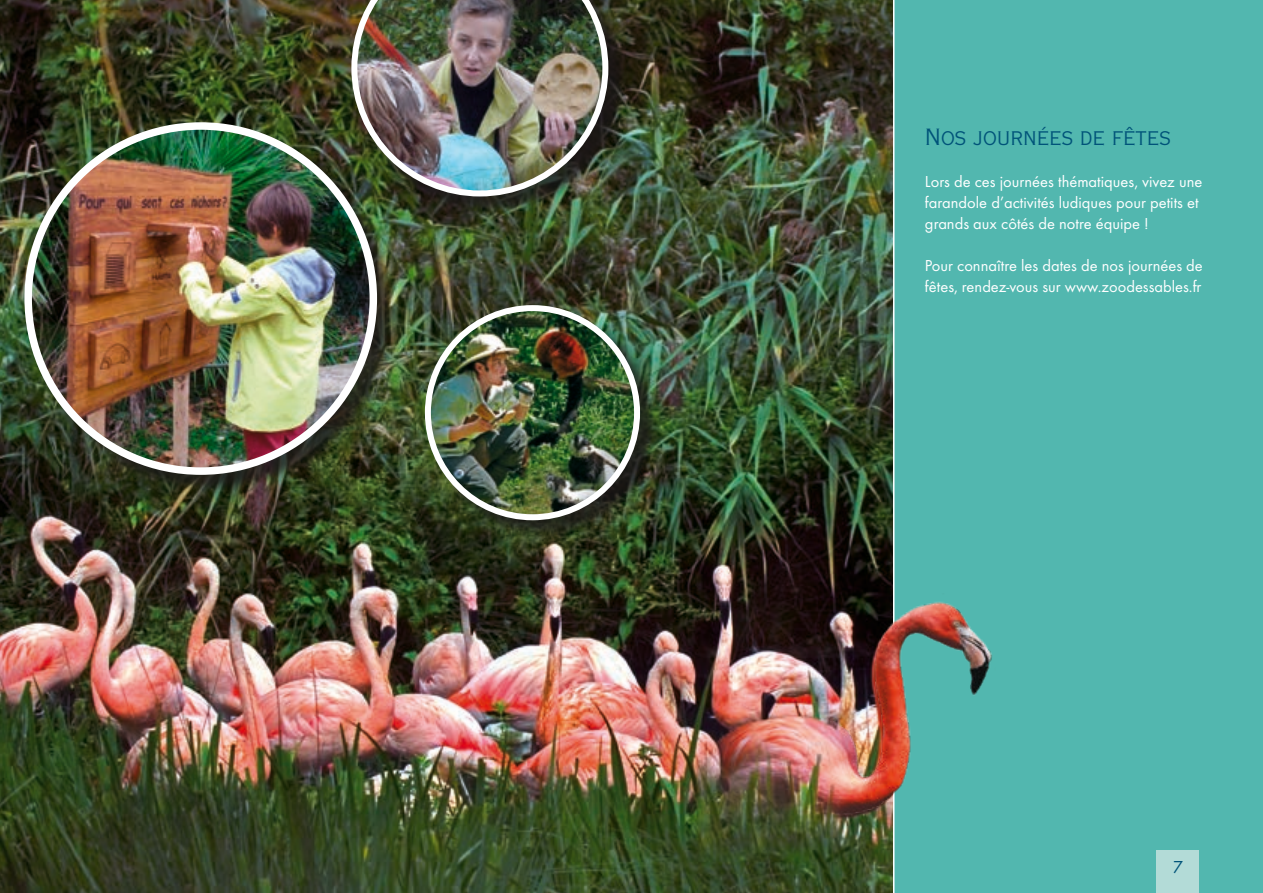
<style>
.page{position:relative;width:1263px;height:893px;background:#fff}
.page>*{position:absolute;margin:0;border:0;box-sizing:border-box;transform-origin:0 0}
.t1{font:22.5px "Copperplate Twenty Nine AB";color:#005379}
.t2{font:18px "Futura T";color:#005379}
.t3{font:16.5px/21px "Futura T";color:#fff}
</style>
<div class="page">
<img style="left:0;top:0;width:879px;height:893px">
<div style="left:879px;top:0;width:384px;height:893px;background:#1b1819;opacity:.45"></div>
<div style="left:893px;top:0;width:370px;height:893px;background:#52b7af"></div>
<div style="left:354px;top:0;width:273px;height:215px;background:#1b1819;opacity:.75"></div>
<img style="left:351px;top:0;width:257px;height:196px">
<div style="left:427px;top:307px;width:231px;height:231px;background:#1b1819;opacity:.75"></div>
<img style="left:428px;top:308px;width:209px;height:209px;border-radius:105px">
<div style="left:425px;top:305px;width:215px;height:215px;border:6px solid #fff;border-radius:50%"></div>
<div style="left:27px;top:124px;width:369px;height:369px;background:#1b1819;opacity:.75"></div>
<img style="left:28px;top:126px;width:345px;height:345px;border-radius:173px">
<div style="left:24px;top:122px;width:353px;height:353px;border:8px solid #fff;border-radius:50%"></div>
<img style="left:824px;top:593px;width:171px;height:226px">
<div style="left:1157px;top:850px;width:42px;height:43px;background:#b3dbd7"></div>
<p class="t1" style="left:925px;top:124px;width:247px">Nos journées de fêtes</p>
<p class="t3" style="left:925px;top:171px;width:279px">Lors de ces journées thématiques, vivez une farandole d’activités ludiques pour petits et grands aux côtés de notre équipe !</p>
<p class="t3" style="left:925px;top:255px;width:279px">Pour connaître les dates de nos journées de fêtes, rendez-vous sur www.zoodessables.fr</p>
<p class="t2" style="left:1173px;top:856px;width:12px">7</p>
</div>
